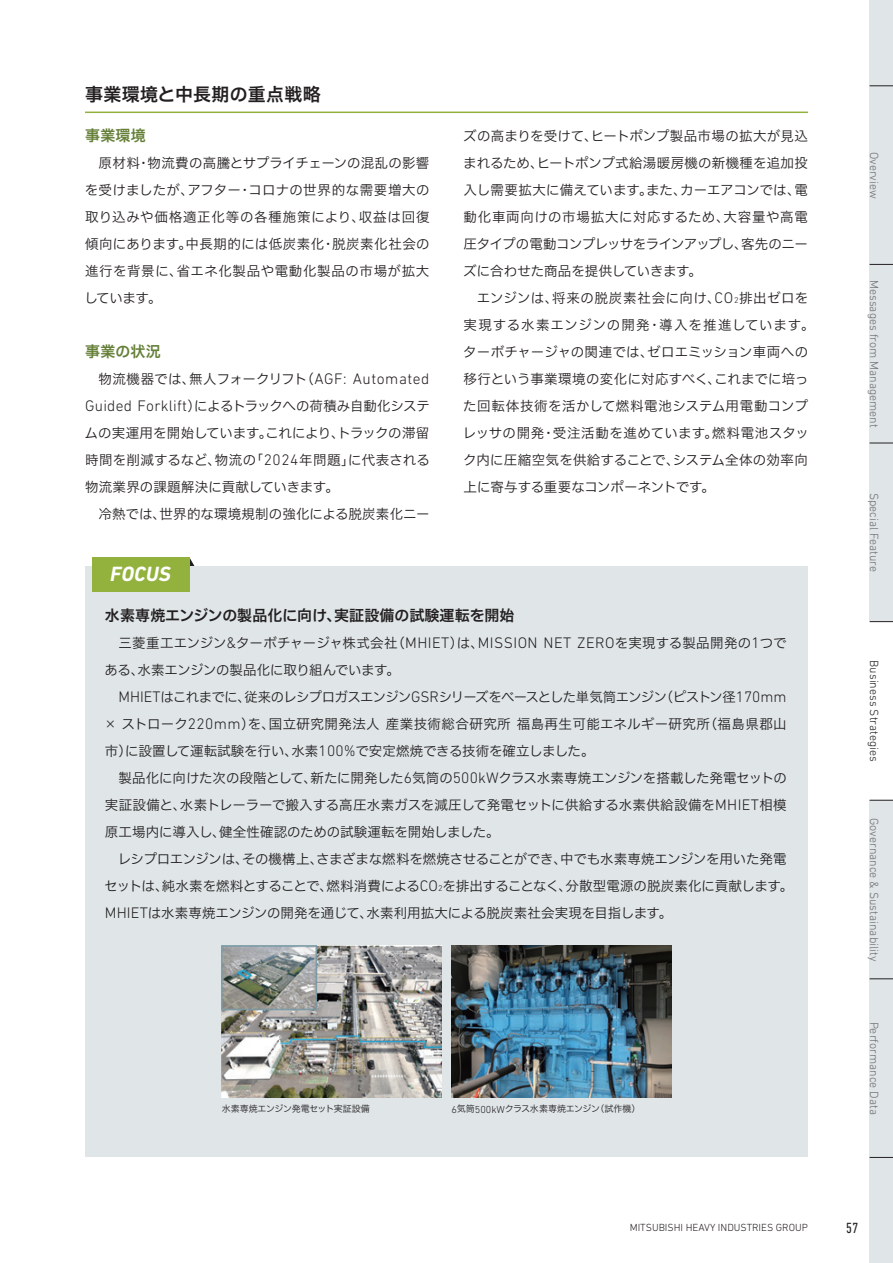
<style>
.page{position:relative;width:893px;height:1263px;background:#fff}
.page>*{position:absolute;margin:0;border:0;box-sizing:border-box;transform-origin:0 0}
.t1{font:italic 700 21px "DIN Next LT Pro";color:#fff}
.t2{font:18px "Hiragino UD Sans F Std N W6";letter-spacing:.02em;color:#231f20}
.t3{font:15px "Hiragino UD Sans F Std N W6";color:#231f20}
.t4{font:15px "Hiragino UD Sans F Std N W6";letter-spacing:.02em;color:#647f37}
.t5{font:condensed 15px "DIN Next LT Pro";color:#231f20}
.t6{font:13.5px/27px "Hiragino UD Sans F Std N W3";letter-spacing:.005em;color:#231f20;text-align:justify}
.t7{font:13.5px/27px "Hiragino UD Sans F Std N W3";letter-spacing:-.015em;color:#231f20}
.t8{font:300 12px "DIN Next LT Pro";color:#6c6d70}
.t9{font:300 12px "DIN Next LT Pro";color:#231f20}
.t10{font:300 10.5px "DIN Next LT Pro";color:#231f20}
.t11{font:9px "Hiragino UD Sans F Std N W3";letter-spacing:-.02em;color:#231f20}
.s1{font-family:"DIN Next LT Pro";font-weight:300;font-size:15.45px}
.s2{font-family:"DIN Next LT Pro";font-weight:300;font-size:8.55px}
.s3{font-family:"DIN Next LT Pro";font-weight:300;font-size:10.35px}
</style>
<div class="page">
<hr style="left:85px;top:112px;width:723px;height:1px;background:#92b13d">
<svg style="left:189px;top:557px;width:6px;height:9px"></svg>
<div style="left:85px;top:566px;width:723px;height:591px;background:#e0e6e8"></div>
<div style="left:92px;top:557px;width:97px;height:34px;background:#92b13d"></div>
<img style="left:222px;top:945px;width:219px;height:152px">
<img style="left:451px;top:945px;width:220px;height:152px">
<div style="left:870px;top:0;width:23px;height:1263px;background:#e0e6e8"></div>
<div style="left:870px;top:621px;width:23px;height:179px;background:#fff"></div>
<svg style="left:870px;top:86px;width:23px;height:1px"></svg>
<svg style="left:870px;top:1157px;width:23px;height:1px"></svg>
<svg style="left:870px;top:800px;width:23px;height:1px"></svg>
<svg style="left:870px;top:621px;width:23px;height:1px"></svg>
<svg style="left:870px;top:978px;width:23px;height:1px"></svg>
<svg style="left:870px;top:443px;width:23px;height:1px"></svg>
<svg style="left:870px;top:264px;width:23px;height:1px"></svg>
<h2 class="t2" style="left:85px;top:80px;width:237px">事業環境と中長期の重点戦略</h2>
<p class="t4" style="left:85px;top:124px;width:62px">事業環境</p>
<p class="t6" style="left:84px;top:148px;width:347px;text-indent:14px">原材料・物流費の高騰とサプライチェーンの混乱の影響を受けましたが、アフター・コロナの世界的な需要増大の取り込みや価格適正化等の各種施策により、収益は回復傾向にあります。中長期的には低炭素化・脱炭素化社会の進行を背景に、省エネ化製品や電動化製品の市場が拡大しています。</p>
<p class="t4" style="left:85px;top:340px;width:77px">事業の状況</p>
<p class="t6" style="left:85px;top:364px;width:347px;text-indent:14px">物流機器では、無人フォークリフト（<span class="s1">AGF: Automated Guided Forklift</span>）によるトラックへの荷積み自動化システムの実運用を開始しています。これにより、トラックの滞留時間を削減するなど、物流の「<span class="s1">2024</span>年問題」に代表される物流業界の課題解決に貢献していきます。</p>
<p class="t6" style="left:99px;top:499px;width:332px">冷熱では、世界的な環境規制の強化による脱炭素化ニー</p>
<p class="t6" style="left:463px;top:121px;width:346px">ズの高まりを受けて、ヒートポンプ製品市場の拡大が見込まれるため、ヒートポンプ式給湯暖房機の新機種を追加投入し需要拡大に備えています。また、カーエアコンでは、電動化車両向けの市場拡大に対応するため、大容量や高電圧タイプの電動コンプレッサをラインアップし、客先のニーズに合わせた商品を提供していきます。</p>
<p class="t6" style="left:463px;top:283px;width:353px;text-align:left;text-indent:14px">エンジンは、将来の脱炭素社会に向け、<span class="s1">CO</span><span class="s2">2</span>排出ゼロを実現する水素エンジンの開発・導入を推進しています。ターボチャージャの関連では、ゼロエミッション車両への移行という事業環境の変化に対応すべく、これまでに培った回転体技術を活かして燃料電池システム用電動コンプレッサの開発・受注活動を進めています。燃料電池スタック内に圧縮空気を供給することで、システム全体の効率向上に寄与する重要なコンポーネントです。</p>
<h1 class="t1" style="left:110px;top:562px;width:62px">FOCUS</h1>
<p class="t3" style="left:105px;top:603px;width:411px">水素専焼エンジンの製品化に向け、実証設備の試験運転を開始</p>
<p class="t6" style="left:105px;top:628px;width:684px;text-indent:14px">三菱重工エンジン<span class="s1">&amp;</span>ターボチャージャ株式会社（<span class="s1">MHIET</span>）は、<span class="s1">MISSION NET ZERO</span>を実現する製品開発の<span class="s1">1</span>つである、水素エンジンの製品化に取り組んでいます。</p>
<p class="t6" style="left:104px;top:682px;width:684px;text-indent:15px"><span class="s1">MHIET</span>はこれまでに、従来のレシプロガスエンジン<span class="s1">GSR</span>シリーズをベースとした単気筒エンジン（ピストン径<span class="s1">170mm </span>× ストローク<span class="s1">220mm</span>）を、国立研究開発法人産業技術総合研究所福島再生可能エネルギー研究所（福島県郡山市）に設置して運転試験を行い、水素<span class="s1">100%</span>で安定燃焼できる技術を確立しました。</p>
<p class="t6" style="left:105px;top:763px;width:683px;text-indent:14px">製品化に向けた次の段階として、新たに開発した<span class="s1">6</span>気筒の<span class="s1">500kW</span>クラス水素専焼エンジンを搭載した発電セットの実証設備と、水素トレーラーで搬入する高圧水素ガスを減圧して発電セットに供給する水素供給設備を<span class="s1">MHIET</span>相模原工場内に導入し、健全性確認のための試験運転を開始しました。</p>
<p class="t7" style="left:105px;top:844px;width:690px;text-indent:13px">レシプロエンジンは、その機構上、さまざまな燃料を燃焼させることができ、中でも水素専焼エンジンを用いた発電セットは、純水素を燃料とすることで、燃料消費による<span class="s1">CO</span><span class="s2">2</span>を排出することなく、分散型電源の脱炭素化に貢献します。<br><span class="s1">MHIET</span>は水素専焼エンジンの開発を通じて、水素利用拡大による脱炭素社会実現を目指します。</p>
<p class="t11" style="left:222px;top:1102px;width:150px">水素専焼エンジン発電セット実証設備</p>
<p class="t11" style="left:451px;top:1102px;width:190px"><span class="s3">6</span>気筒<span class="s3">500kW</span>クラス水素専焼エンジン（試作機）</p>
<p class="t8" style="left:881px;top:152px;width:49px;rotate:90deg">Overview</p>
<p class="t8" style="left:881px;top:280px;width:149px;rotate:90deg">Messages from Management</p>
<p class="t8" style="left:881px;top:493px;width:81px;rotate:90deg">Special Feature</p>
<p class="t9" style="left:881px;top:660px;width:103px;rotate:90deg">Business Strategies</p>
<p class="t8" style="left:881px;top:818px;width:145px;rotate:90deg">Governance &amp; Sustainability</p>
<p class="t8" style="left:881px;top:1021px;width:95px;rotate:90deg">Performance Data</p>
<p class="t10" style="left:630px;top:1222px;width:180px">MITSUBISHI HEAVY INDUSTRIES GROUP</p>
<p class="t5" style="left:846px;top:1219px;width:14px">57</p>
</div>
